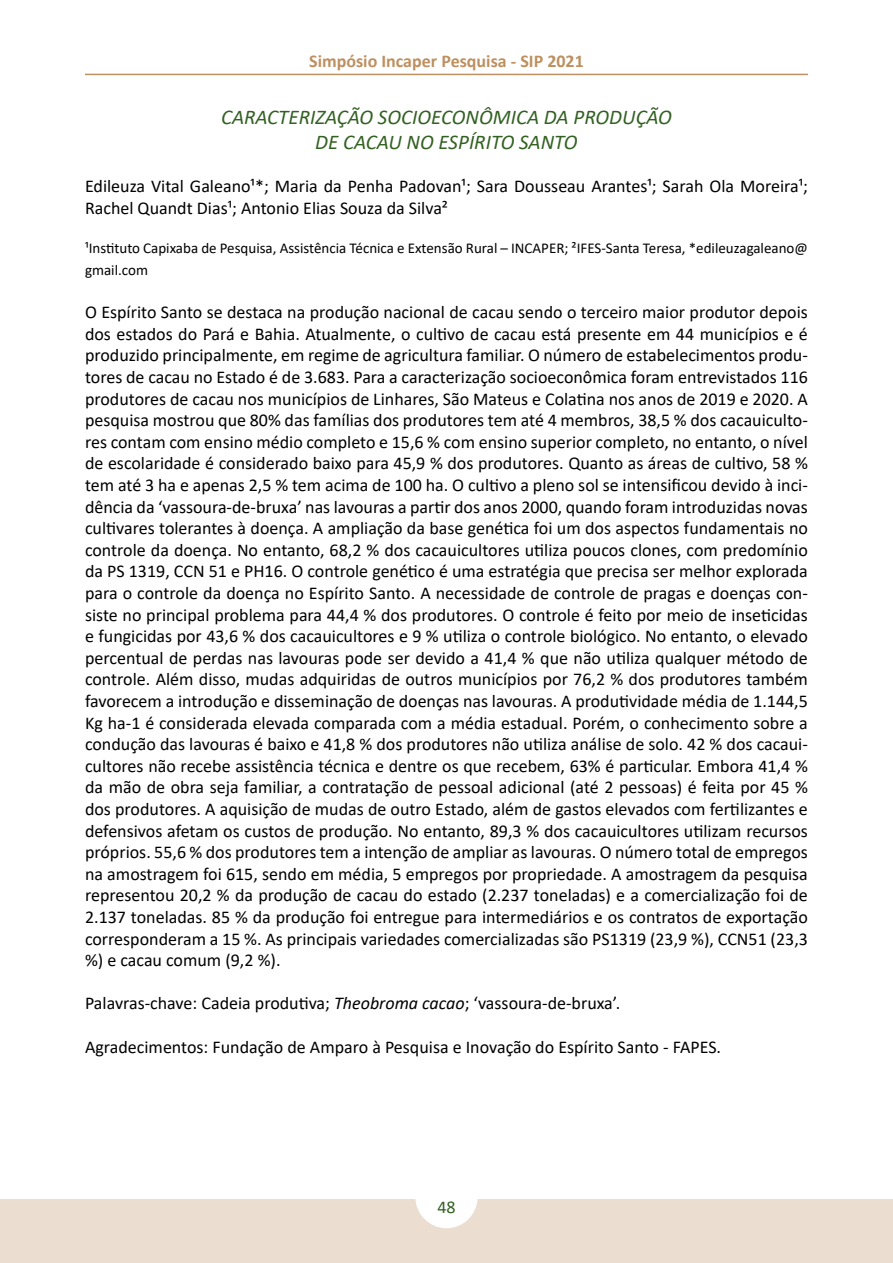
<style>
.page{position:relative;width:893px;height:1263px;background:#fff}
.page>*{position:absolute;margin:0;border:0;box-sizing:border-box;transform-origin:0 0}
.t1{font:italic 21px/25.2px "Calibri";color:#336122;text-align:center}
.t2{font:18px/21.6px "Calibri";color:#000}
.t3{font:700 18px "Calibri";color:#be9060}
.t4{font:18px "Calibri";color:#336122}
.t5{font:15px/21.6px "Calibri";color:#000}
.s1{font-style:italic}
</style>
<div class="page">
<div style="left:0;top:1199px;width:893px;height:64px;background:#ebddcf"></div>
<div style="left:415px;top:1166px;width:63px;height:62px;background:#fff;border-radius:50%"></div>
<hr style="left:85px;top:74px;width:723px;height:1px;background:#be9060">
<p class="t3" style="left:309px;top:48px;width:276px">Simpósio Incaper Pesquisa - SIP 2021</p>
<p class="t1" style="left:221px;top:103px;width:452px">CARACTERIZAÇÃO SOCIOECONÔMICA DA PRODUÇÃO<br>DE CACAU NO ESPÍRITO SANTO</p>
<p class="t2" style="left:85px;top:175px;width:724px">Edileuza Vital Galeano¹*; Maria da Penha Padovan¹; Sara Dousseau Arantes¹; Sarah Ola Moreira¹;<br>Rachel Quandt Dias¹; Antonio Elias Souza da Silva²</p>
<p class="t5" style="left:85px;top:237px;width:724px">¹Instituto Capixaba de Pesquisa, Assistência Técnica e Extensão Rural – INCAPER; ²IFES-Santa Teresa, *edileuzagaleano@ gmail.com</p>
<p class="t2" style="left:85px;top:301px;width:724px;text-align:justify">O Espírito Santo se destaca na produção nacional de cacau sendo o terceiro maior produtor depois dos estados do Pará e Bahia. Atualmente, o cultivo de cacau está presente em 44 municípios e é produzido principalmente, em regime de agricultura familiar. O número de estabelecimentos produ&shy;tores de cacau no Estado é de 3.683. Para a caracterização socioeconômica foram entrevistados 116 produtores de cacau nos municípios de Linhares, São Mateus e Colatina nos anos de 2019 e 2020. A pesquisa mostrou que 80% das famílias dos produtores tem até 4 membros, 38,5 % dos cacauiculto&shy;res contam com ensino médio completo e 15,6 % com ensino superior completo, no entanto, o nível de escolaridade é considerado baixo para 45,9 % dos produtores. Quanto as áreas de cultivo, 58 % tem até 3 ha e apenas 2,5 % tem acima de 100 ha. O cultivo a pleno sol se intensificou devido à inci&shy;dência da ‘vassoura-de-bruxa’ nas lavouras a partir dos anos 2000, quando foram introduzidas novas cultivares tolerantes à doença. A ampliação da base genética foi um dos aspectos fundamentais no controle da doença. No entanto, 68,2 % dos cacauicultores utiliza poucos clones, com predomínio da PS 1319, CCN 51 e PH16. O controle genético é uma estratégia que precisa ser melhor explorada para o controle da doença no Espírito Santo. A necessidade de controle de pragas e doenças con&shy;siste no principal problema para 44,4 % dos produtores. O controle é feito por meio de inseticidas e fungicidas por 43,6 % dos cacauicultores e 9 % utiliza o controle biológico. No entanto, o elevado percentual de perdas nas lavouras pode ser devido a 41,4 % que não utiliza qualquer método de controle. Além disso, mudas adquiridas de outros municípios por 76,2 % dos produtores também favorecem a introdução e disseminação de doenças nas lavouras. A produtividade média de 1.144,5<br>Kg ha-1 é considerada elevada comparada com a média estadual. Porém, o conhecimento sobre a condução das lavouras é baixo e 41,8 % dos produtores não utiliza análise de solo. 42 % dos cacaui&shy;cultores não recebe assistência técnica e dentre os que recebem, 63% é particular. Embora 41,4 % da mão de obra seja familiar, a contratação de pessoal adicional (até 2 pessoas) é feita por 45 % dos produtores. A aquisição de mudas de outro Estado, além de gastos elevados com fertilizantes e defensivos afetam os custos de produção. No entanto, 89,3 % dos cacauicultores utilizam recursos próprios. 55,6 % dos produtores tem a intenção de ampliar as lavouras. O número total de empregos na amostragem foi 615, sendo em média, 5 empregos por propriedade. A amostragem da pesquisa representou 20,2 % da produção de cacau do estado (2.237 toneladas) e a comercialização foi de 2.137 toneladas. 85 % da produção foi entregue para intermediários e os contratos de exportação corresponderam a 15 %. As principais variedades comercializadas são PS1319 (23,9 %), CCN51 (23,3 %) e cacau comum (9,2 %).</p>
<p class="t2" style="left:85px;top:992px;width:537px">Palavras-chave: Cadeia produtiva; <span class="s1">Theobroma cacao</span>; ‘vassoura-de-bruxa’.</p>
<p class="t2" style="left:85px;top:1035px;width:638px">Agradecimentos: Fundação de Amparo à Pesquisa e Inovação do Espírito Santo - FAPES.</p>
<p class="t4" style="left:437px;top:1194px;width:20px">48</p>
</div>
